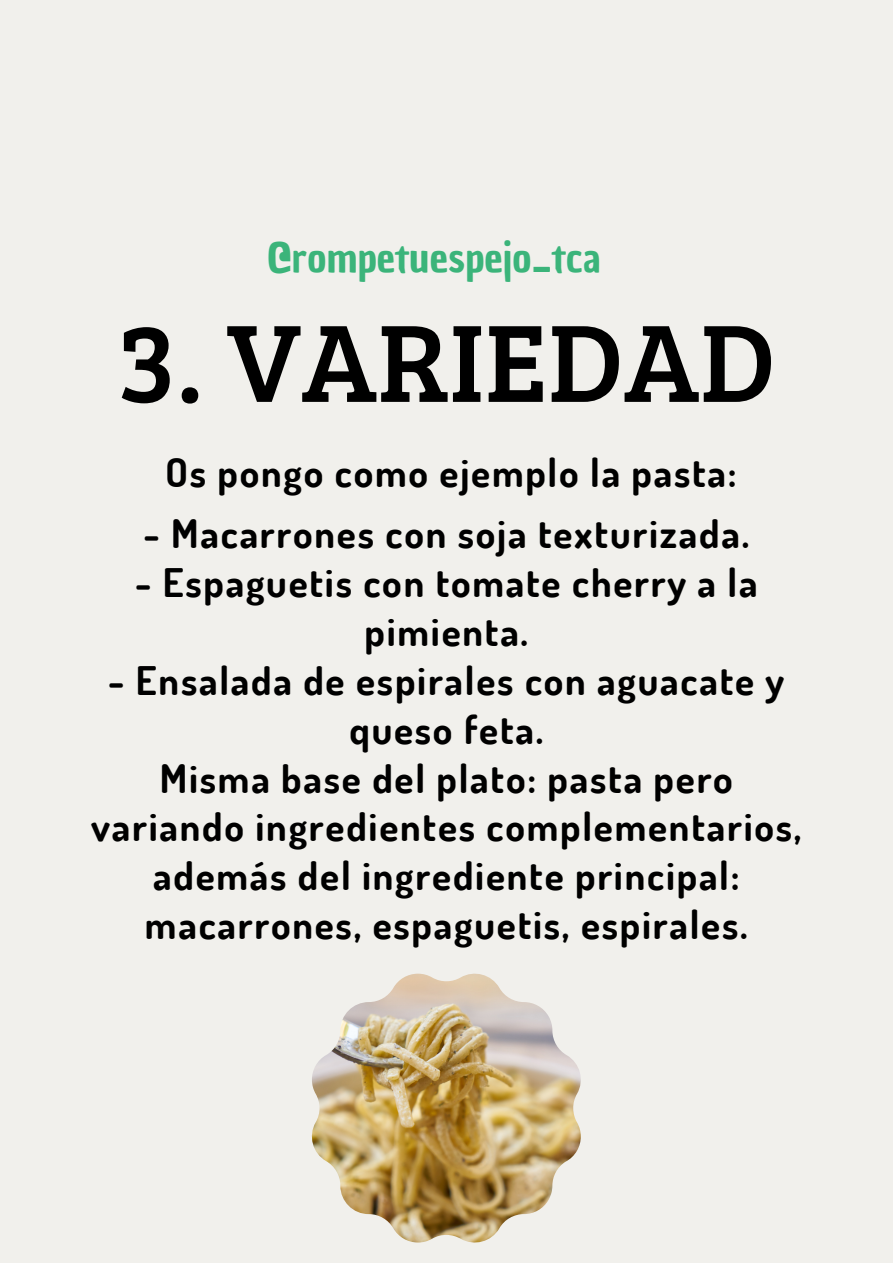
<style>
.page{position:relative;width:893px;height:1264px;background:#fff}
.page>*{position:absolute;margin:0;border:0;box-sizing:border-box;transform-origin:0 0}
.t1{font:113.7px "Bree Serif";letter-spacing:.005em;color:#000}
.t2{font:41.4px "Chau Philomene One";color:#3bb47a}
.t3{font:700 39.3px/48.8px "Dosis";letter-spacing:.045em;color:#000;text-align:center}
</style>
<div class="page">
<div style="left:0;top:0;width:892px;height:1262px;background:#f1f0ec"></div>
<img style="left:312px;top:973px;width:268px;height:269px">
<p class="t2" style="left:267px;top:229px;width:335px">@rompetuespejo_tca</p>
<h1 class="t1" style="left:117px;top:279px;width:659px">3. VARIEDAD</h1>
<p class="t3" style="left:166px;top:447px;width:572px">Os pongo como ejemplo la pasta:</p>
<p class="t3" style="left:143px;top:508px;width:607px">- Macarrones con soja texturizada.</p>
<p class="t3" style="left:135px;top:557px;width:624px">- Espaguetis con tomate cherry a la pimienta.</p>
<p class="t3" style="left:91px;top:655px;width:711px">- Ensalada de espirales con aguacate y queso feta.<br>Misma base del plato: pasta pero variando ingredientes complementarios, además del ingrediente principal: macarrones, espaguetis, espirales.</p>
</div>
